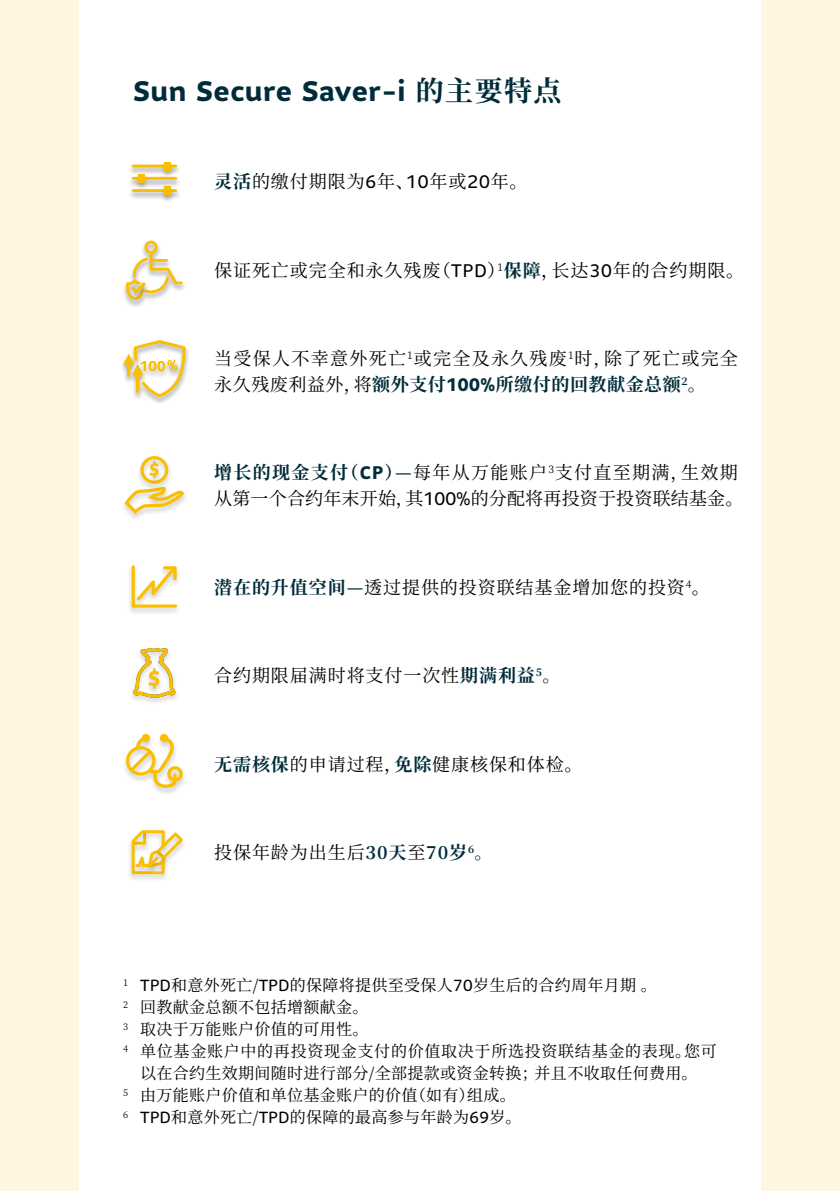
<style>
.page{position:relative;width:840px;height:1191px;background:#fff}
.page>*{position:absolute;margin:0;border:0;box-sizing:border-box;transform-origin:0 0}
.t1{font:700 28px "Sun Life Sans";letter-spacing:.02em;color:#002c3a}
.t2{font:700 18.2px "Sun Life Sans";color:#fabf00}
.t3{font:18px "Noto Serif CJ Ksc";letter-spacing:.05em;color:#000}
.t4{font:18px/26px "Noto Serif CJ Ksc";letter-spacing:.01em;color:#000}
.t5{font:18px/26px "Noto Serif CJ Ksc";letter-spacing:.07em;color:#000}
.t6{font:16px "Noto Serif CJ Ksc";letter-spacing:.02em;color:#000}
.t7{font:16px "Noto Serif CJ Ksc";letter-spacing:.045em;color:#000}
.s1{font-family:"Noto Serif CJ Ksc"}
.s2{font-weight:700;color:#002c3a}
.s3{font-family:"Sun Life Sans"}
.s4{font-family:"Sun Life Sans";font-weight:700;color:#002c3a}
</style>
<div class="page">
<div style="left:0;top:0;width:839px;height:1191px;background:#fff6e1"></div>
<div style="left:79px;top:0;width:681px;height:1191px;background:#fff"></div>
<div style="left:121px;top:277px;width:27px;height:31px;background:#000;opacity:.2"></div>
<svg style="left:125px;top:241px;width:58px;height:59px"></svg>
<div style="left:129px;top:646px;width:50px;height:59px;background:#000;opacity:.2"></div>
<svg style="left:133px;top:648px;width:42px;height:49px"></svg>
<div style="left:127px;top:163px;width:54px;height:12px;background:#000;opacity:.2"></div>
<hr style="left:132px;top:165px;width:45px;height:2px;background:#fabf00">
<div style="left:127px;top:175px;width:54px;height:13px;background:#000;opacity:.2"></div>
<hr style="left:132px;top:177px;width:45px;height:3px;background:#fabf00">
<div style="left:127px;top:188px;width:54px;height:12px;background:#000;opacity:.2"></div>
<hr style="left:132px;top:189px;width:45px;height:3px;background:#fabf00">
<div style="left:159px;top:160px;width:16px;height:18px;background:#000;opacity:.2"></div>
<div style="left:164px;top:162px;width:6px;height:8px;background:#fabf00"></div>
<div style="left:134px;top:173px;width:15px;height:18px;background:#000;opacity:.2"></div>
<div style="left:139px;top:174px;width:6px;height:8px;background:#fabf00"></div>
<div style="left:159px;top:185px;width:16px;height:18px;background:#000;opacity:.2"></div>
<div style="left:164px;top:186px;width:6px;height:9px;background:#fabf00"></div>
<div style="left:127px;top:829px;width:42px;height:53px;background:#000;opacity:.2"></div>
<div style="left:131px;top:855px;width:23px;height:20px;background:#000;opacity:.2"></div>
<svg style="left:132px;top:830px;width:51px;height:44px"></svg>
<svg style="left:124px;top:490px;width:61px;height:26px"></svg>
<div style="left:136px;top:455px;width:37px;height:36px;background:#000;opacity:.2"></div>
<div style="left:140px;top:456px;width:28px;height:28px;border:3px solid #fabf00;border-radius:50%"></div>
<div style="left:145px;top:460px;width:18px;height:26px;background:#000;opacity:.2"></div>
<div style="left:121px;top:732px;width:66px;height:64px;background:#000;opacity:.2"></div>
<div style="left:167px;top:766px;width:16px;height:15px;border:3px solid #fabf00;border-radius:50%"></div>
<svg style="left:127px;top:734px;width:51px;height:55px"></svg>
<div style="left:126px;top:746px;width:29px;height:29px;border:3px solid #fabf00;border-radius:50%"></div>
<div style="left:127px;top:564px;width:54px;height:51px;background:#000;opacity:.2"></div>
<svg style="left:132px;top:565px;width:45px;height:42px"></svg>
<div style="left:128px;top:363px;width:19px;height:37px;background:#000;opacity:.2"></div>
<div style="left:138px;top:339px;width:52px;height:66px;background:#000;opacity:.2"></div>
<div style="left:129px;top:339px;width:36px;height:29px;background:#fff"></div>
<svg style="left:123px;top:340px;width:63px;height:57px"></svg>
<h1 class="t1" style="left:133px;top:71px;width:429px">Sun Secure Saver-i <span class="s1">的主要特点</span></h1>
<p class="t3" style="left:214px;top:171px;width:315px"><span class="s2">灵活</span>的缴付期限为<span class="s3">6</span>年、<span class="s3">10</span>年或<span class="s3">20</span>年。</p>
<p class="t3" style="left:214px;top:260px;width:531px">保证死亡或完全和永久残废（<span class="s3">TPD</span>）<sup>1</sup><span class="s2">保障</span>，长达<span class="s3">30</span>年的合约期限。</p>
<p class="t2" style="left:149px;top:457px;width:12px">$</p>
<p class="t5" style="left:214px;top:346px;width:524px">当受保人不幸意外死亡<sup>1</sup>或完全及永久残废<sup>1</sup>时，除了死亡或完全永久残废利益外，将<span class="s2">额外支付</span><span class="s4">100%</span><span class="s2">所缴付的回教献金总额</span><sup>2</sup><span class="s2">。</span></p>
<p class="t4" style="left:214px;top:460px;width:530px"><span class="s2">增长的现金支付（</span><span class="s4">CP</span><span class="s2">）—</span>每年从万能账户<sup>3</sup>支付直至期满，生效期从第一个合约年末开始，其<span class="s3">100%</span>的分配将再投资于投资联结基金。</p>
<p class="t3" style="left:214px;top:577px;width:497px"><span class="s2">潜在的升值空间—</span>透过提供的投资联结基金增加您的投资<sup>4</sup>。</p>
<p class="t3" style="left:214px;top:665px;width:347px">合约期限届满时将支付一次性<span class="s2">期满利益</span><sup>5</sup><span class="s2">。</span></p>
<p class="t3" style="left:214px;top:754px;width:369px"><span class="s2">无需核保</span>的申请过程，<span class="s2">免除</span>健康核保和体检。</p>
<p class="t3" style="left:214px;top:842px;width:280px">投保年龄为出生后<span class="s2">30天</span>至<span class="s2">70岁</span><sup>6</sup><span class="s2">。</span></p>
<p class="t6" style="left:123px;top:976px;width:534px"><sup>1</sup> <span class="s3">TPD</span>和意外死亡/<span class="s3">TPD</span>的保障将提供至受保人<span class="s3">70</span>岁生后的合约周年月期。</p>
<p class="t6" style="left:123px;top:998px;width:247px"><sup>2</sup> 回教献金总额不包括增额献金。</p>
<p class="t6" style="left:123px;top:1020px;width:247px"><sup>3</sup> 取决于万能账户价值的可用性。</p>
<p class="t7" style="left:123px;top:1042px;width:594px"><sup>4</sup> 单位基金账户中的再投资现金支付的价值取决于所选投资联结基金的表现。您可</p>
<p class="t6" style="left:140px;top:1064px;width:558px">以在合约生效期间随时进行部分/全部提款或资金转换；并且不收取任何费用。</p>
<p class="t6" style="left:123px;top:1086px;width:394px"><sup>5</sup> 由万能账户价值和单位基金账户的价值（如有）组成。</p>
<p class="t6" style="left:123px;top:1108px;width:399px"><sup>6</sup> <span class="s3">TPD</span>和意外死亡/<span class="s3">TPD</span>的保障的最高参与年龄为<span class="s3">69</span>岁。</p>
</div>
